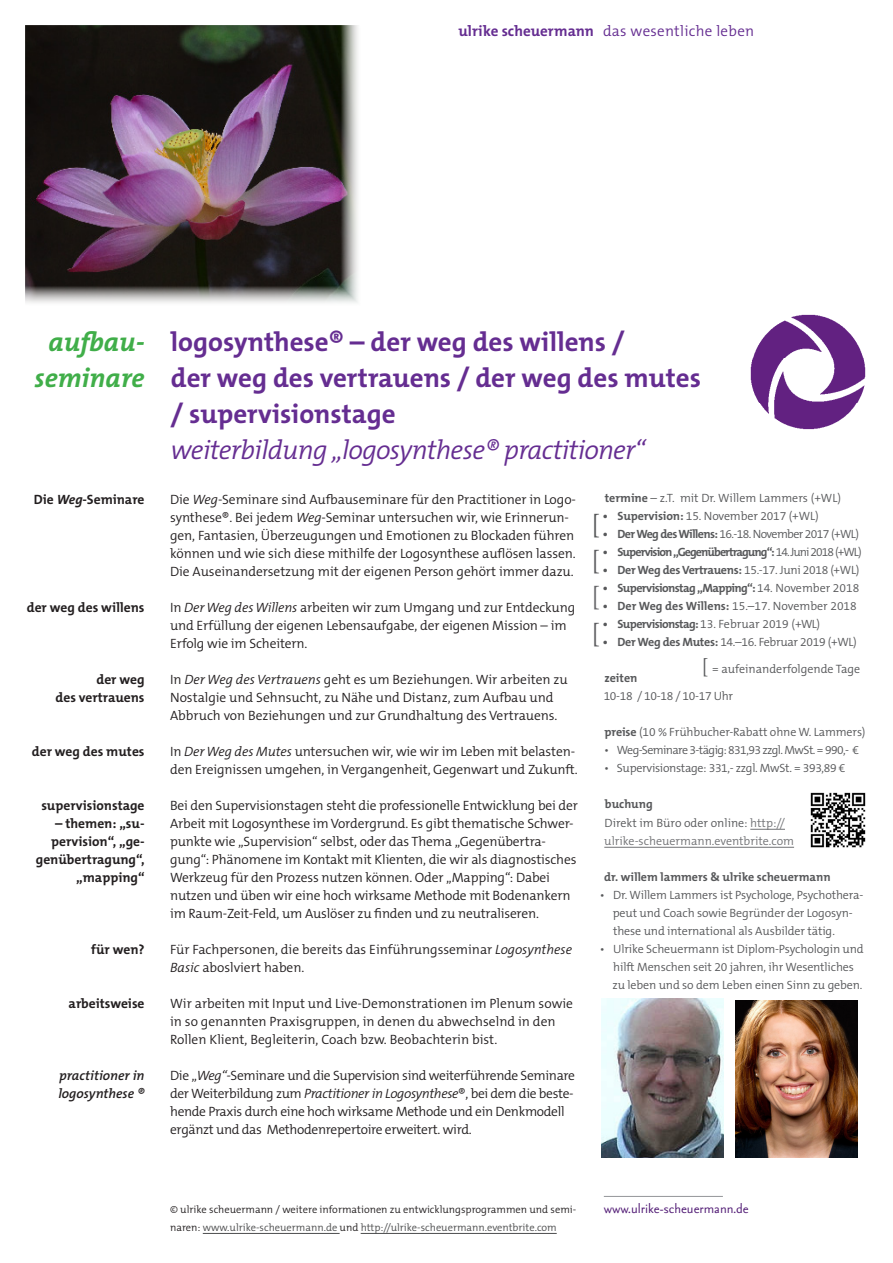
<style>
.page{position:relative;width:893px;height:1263px;background:#fff}
.page>*{position:absolute;margin:0;border:0;box-sizing:border-box;transform-origin:0 0}
.t1{font:27.3px "Minion Pro";color:#545557}
.t2{font:27.3px "Minion Pro";color:#5a5a5d}
.t3{font:27.3px "Minion Pro";color:#656568}
.t4{font:27.3px "Minion Pro";color:#5c5c5f}
.t5{font:700 27px/36px "The Mix B W7";color:#652d91}
.t6{font:italic 300 27px "The Mix B W4";letter-spacing:-.025em;color:#652d91}
.t7{font:italic 700 27px/36px "The Mix B W7";color:#40ae49;text-align:center}
.t8{font:15px "Seria Sans";color:#501a74}
.t9{font:300 15px "The Mix B W4";letter-spacing:.02em;color:#652d91}
.t10{font:700 15px "The Mix B W7";color:#652d91}
.t11{font:300 13.5px/18px "The Mix B W4";letter-spacing:-.01em;color:#231f20}
.t12{font:700 13.5px/18px "The Mix B W7";color:#231f20;text-align:right}
.t13{font:italic 600 13.5px "The Mix B W6";color:#231f20}
.t14{font:300 12.15px "The Mix B W4";color:#57585a}
.t15{font:300 12px/18px "The Mix B W4";letter-spacing:-.01em;color:#57585a}
.t16{font:300 12px "The Mix B W4";letter-spacing:-.05em;color:#57585a}
.t17{font:700 12px "The Mix B W7";letter-spacing:-.075em;color:#57585a}
.t18{font:700 12px "The Mix B W7";letter-spacing:-.03em;color:#57585a}
.t19{font:700 12px "The Mix B W7";letter-spacing:-.05em;color:#57585a}
.t20{font:700 12px "The Mix B W7";color:#57585a}
.t21{font:300 12px "The Mix B W4";color:#717275}
.t22{font:300 10.5px/18px "The Mix B W4";color:#231f20}
.s1{font-style:italic}
.s2{font-family:"The Mix B W7";font-weight:700}
.s3{font-family:"The Mix B W4";font-weight:300}
.s4{color:#717275}
.s5{font-family:"Minion Pro";font-weight:400;font-size:21.15px}
.s6{color:#4b4c4d}
</style>
<div class="page">
<hr style="left:750px;top:829px;width:35px;height:1px;background:#717275">
<hr style="left:604px;top:847px;width:190px;height:1px;background:#717275">
<hr style="left:203px;top:1233px;width:137px;height:1px;background:#4b4c4d">
<hr style="left:361px;top:1233px;width:196px;height:1px;background:#4b4c4d">
<img style="left:750px;top:314px;width:116px;height:116px">
<img style="left:810px;top:792px;width:56px;height:56px">
<img style="left:26px;top:26px;width:332px;height:277px">
<img style="left:736px;top:1000px;width:122px;height:158px">
<img style="left:602px;top:998px;width:122px;height:160px">
<hr style="left:604px;top:1196px;width:119px;height:1px;background:#939598">
<p class="t10" style="left:458px;top:21px;width:137px">ulrike scheuermann</p>
<p class="t9" style="left:603px;top:21px;width:153px">das wesentliche leben</p>
<p class="t7" style="left:35px;top:324px;width:111px">aufbau&shy;seminare</p>
<p class="t5" style="left:171px;top:324px;width:532px">logosynthese® – der weg des willens /<br>der weg des vertrauens / der weg des mutes</p>
<p class="t5" style="left:171px;top:396px;width:226px">/ supervisionstage</p>
<p class="t6" style="left:171px;top:433px;width:476px">weiterbildung „logosynthese® practitioner“</p>
<p class="t12" style="left:34px;top:490px;width:112px">Die <span class="s1">Weg</span>-Seminare</p>
<p class="t12" style="left:27px;top:598px;width:119px">der weg des willens</p>
<p class="t12" style="left:55px;top:670px;width:91px">der weg<br>des vertrauens</p>
<p class="t12" style="left:32px;top:742px;width:114px">der weg des mutes</p>
<p class="t12" style="left:41px;top:796px;width:105px">supervisionstage</p>
<p class="t12" style="left:36px;top:814px;width:110px">– themen: „su&shy;pervision“, „ge&shy;genübertragung“, „mapping“</p>
<p class="t12" style="left:91px;top:940px;width:55px">für wen?</p>
<p class="t12" style="left:69px;top:994px;width:78px">arbeitsweise</p>
<p class="t13" style="left:59px;top:1067px;width:87px">practitioner in</p>
<p class="t13" style="left:58px;top:1085px;width:88px">logosynthese ®</p>
<p class="t11" style="left:170px;top:490px;width:407px">Die <span class="s1">Weg</span>-Seminare sind Aufbauseminare für den Practitioner in Logo&shy;synthese®. Bei jedem <span class="s1">Weg</span>-Seminar untersuchen wir, wie Erinnerun&shy;gen, Fantasien, Überzeugungen und Emotionen zu Blockaden führen können und wie sich diese mithilfe der Logosynthese auflösen lassen.<br>Die Auseinandersetzung mit der eigenen Person gehört immer dazu.</p>
<p class="t11" style="left:170px;top:598px;width:407px">In <span class="s1">Der Weg des Willens</span> arbeiten wir zum Umgang und zur Entdeckung und Erfüllung der eigenen Lebensaufgabe, der eigenen Mission – im<br>Erfolg wie im Scheitern.</p>
<p class="t11" style="left:170px;top:670px;width:399px">In <span class="s1">Der Weg des Vertrauens</span> geht es um Beziehungen. Wir arbeiten zu<br>Nostalgie und Sehnsucht, zu Nähe und Distanz, zum Aufbau und<br>Abbruch von Beziehungen und zur Grundhaltung des Vertrauens.</p>
<p class="t11" style="left:170px;top:742px;width:409px">In <span class="s1">Der Weg des Mutes</span> untersuchen wir, wie wir im Leben mit belasten&shy;den Ereignissen umgehen, in Vergangenheit, Gegenwart und Zukunft.</p>
<p class="t11" style="left:170px;top:796px;width:409px">Bei den Supervisionstagen steht die professionelle Entwicklung bei der Arbeit mit Logosynthese im Vordergrund. Es gibt thematische Schwer&shy;punkte wie „Supervision“ selbst, oder das Thema „Gegenübertra&shy;gung“: Phänomene im Kontakt mit Klienten, die wir als diagnostisches Werkzeug für den Prozess nutzen können. Oder „Mapping“: Dabei nutzen und üben wir eine hoch wirksame Methode mit Bodenankern im Raum-Zeit-Feld, um Auslöser zu finden und zu neutraliseren.</p>
<p class="t11" style="left:170px;top:940px;width:403px">Für Fachpersonen, die bereits das Einführungsseminar <span class="s1">Logosynthese<br>Basic</span> aboslviert haben.</p>
<p class="t11" style="left:170px;top:994px;width:404px">Wir arbeiten mit Input und Live-Demonstrationen im Plenum sowie in so genannten Praxisgruppen, in denen du abwechselnd in den<br>Rollen Klient, Begleiterin, Coach bzw. Beobachterin bist.</p>
<p class="t11" style="left:170px;top:1066px;width:406px">Die „<span class="s1">Weg“-</span>Seminare und die Supervision sind weiterführende Seminare der Weiterbildung zum <span class="s1">Practitioner in Logosynthese</span>®, bei dem die beste&shy;hende Praxis durch eine hoch wirksame Methode und ein Denkmodell ergänzt und das Methodenrepertoire erweitert. wird.</p>
<p class="t15" style="left:605px;top:489px;width:238px"><span class="s2">termine</span> – z.T. mit Dr. Willem Lammers (+WL)</p>
<p class="t15" style="left:603px;top:507px;width:217px"><span class="s2">• Supervision:</span> 15. November 2017 (+WL)</p>
<p class="t16" style="left:603px;top:527px;width:258px"><span class="s2">• Der Weg des Willens:</span> 16.-18. November 2017 (+WL)</p>
<p class="t17" style="left:603px;top:545px;width:260px">• Supervision „Gegenübertragung“: <span class="s3">14. Juni 2018 (+WL)</span></p>
<p class="t18" style="left:603px;top:563px;width:258px">• Der Weg des Vertrauens: <span class="s3">15.-17. Juni 2018 (+WL)</span></p>
<p class="t19" style="left:603px;top:581px;width:258px">• Supervisionstag „Mapping“: <span class="s3">14. November 2018</span></p>
<p class="t15" style="left:603px;top:597px;width:255px"><span class="s2">• Der Weg des Willens:</span> 15.–17. November 2018</p>
<p class="t15" style="left:603px;top:615px;width:219px"><span class="s2">• Supervisionstag:</span> 13. Februar 2019 (+WL)</p>
<p class="t15" style="left:603px;top:633px;width:255px"><span class="s2">• Der Weg des Mutes:</span> 14.–16. Februar 2019 (+WL)</p>
<p class="t18" style="left:604px;top:671px;width:34px">zeiten</p>
<p class="t15" style="left:604px;top:687px;width:131px">10-18 / 10-18 / 10-17 Uhr</p>
<p class="t15" style="left:605px;top:723px;width:262px"><span class="s2">preise</span> (10 % Frühbucher-Rabatt ohne W. Lammers)</p>
<p class="t16" style="left:604px;top:743px;width:256px">• Weg-Seminare 3-tägig: 831,93 zzgl. MwSt. = 990,- €</p>
<p class="t15" style="left:604px;top:759px;width:243px">• Supervisionstage: 331,- zzgl. MwSt. = 393,89 €</p>
<p class="t20" style="left:605px;top:797px;width:49px">buchung</p>
<p class="t15" style="left:604px;top:813px;width:182px">Direkt im Büro oder online: <span class="s4">http://</span></p>
<p class="t21" style="left:604px;top:833px;width:191px">ulrike-scheuermann.eventbrite.com</p>
<p class="t20" style="left:604px;top:869px;width:228px">dr. willem lammers &amp; ulrike scheuermann</p>
<p class="t15" style="left:613px;top:885px;width:252px;text-indent:-13px">• Dr. Willem Lammers ist Psychologe, Psychothera&shy;peut und Coach sowie Begründer der Logosyn&shy;these und international als Ausbilder tätig.</p>
<p class="t15" style="left:612px;top:939px;width:253px;text-indent:-13px">• Ulrike Scheuermann ist Diplom-Psychologin und hilft Menschen seit 20 jahren, ihr Wesentliches zu leben und so dem Leben einen Sinn zu geben.</p>
<p class="t1" style="left:591px;top:506px;width:11px">[</p>
<p class="t2" style="left:591px;top:542px;width:11px">[</p>
<p class="t3" style="left:591px;top:578px;width:11px">[</p>
<p class="t4" style="left:591px;top:614px;width:11px">[</p>
<p class="t14" style="left:702px;top:661px;width:160px"><span class="s5">[</span> = aufeinanderfolgende Tage</p>
<p class="t22" style="left:170px;top:1200px;width:408px">© ulrike scheuermann / weitere informationen zu entwicklungsprogrammen und semi&shy;naren: <span class="s6">www.ulrike-scheuermann.de</span> und <span class="s6">http://ulrike-scheuermann.eventbrite.com</span></p>
<p class="t8" style="left:604px;top:1201px;width:147px">www.ulrike-scheuermann.de</p>
</div>
